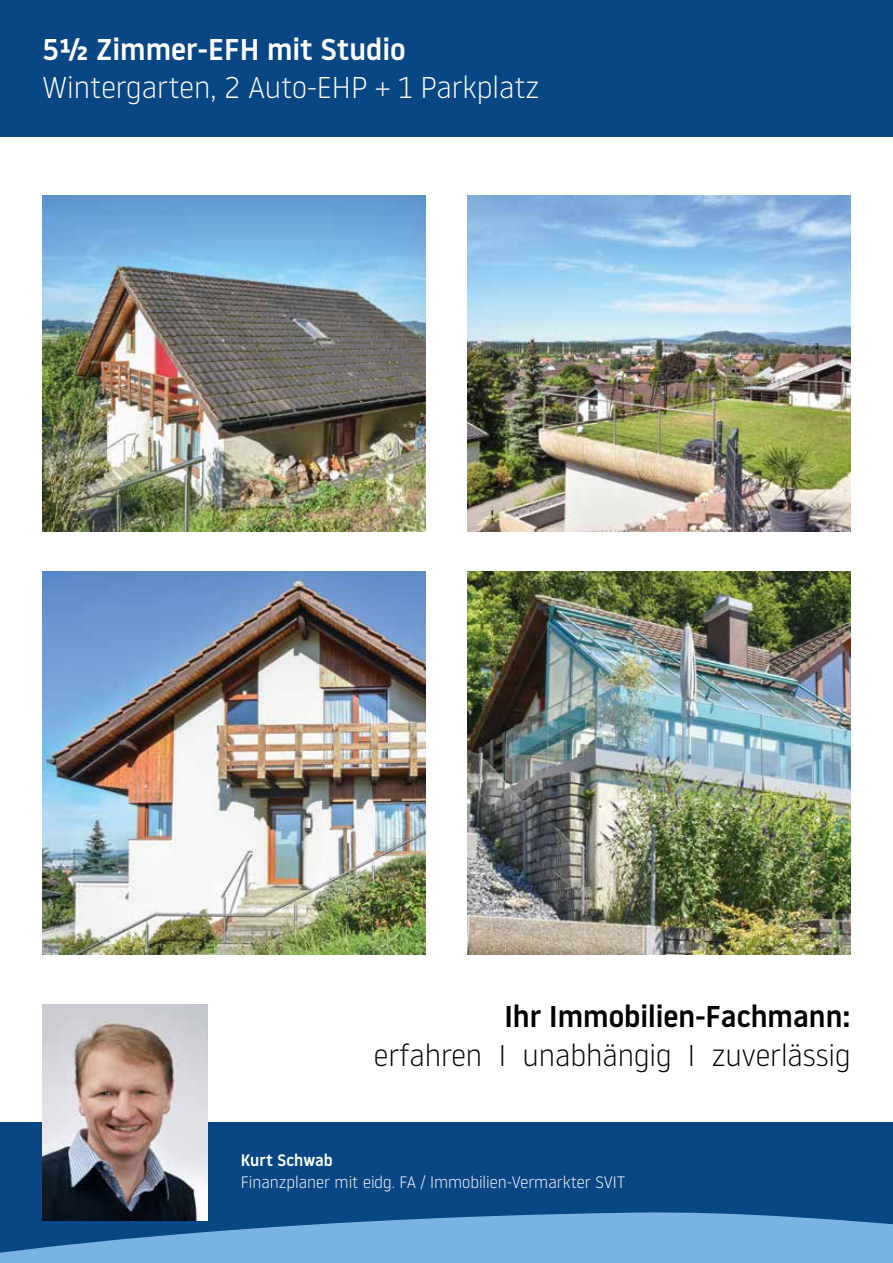
<style>
.page{position:relative;width:893px;height:1263px;background:#fff}
.page>*{position:absolute;margin:0;border:0;box-sizing:border-box;transform-origin:0 0}
.t1{font:300 30px "Noway";color:#fff}
.t2{font:300 30px "Noway";color:#000}
.t3{font:500 30px "Noway";color:#000}
.t4{font:500 30px "Noway";color:#fff}
.t5{font:300 16.5px "Noway";color:#fff}
.t6{font:500 16.5px "Noway";color:#fff}
</style>
<div class="page">
<div style="left:0;top:1123px;width:893px;height:140px;background:#084783"></div>
<div style="left:0;top:0;width:893px;height:136px;background:#084783"></div>
<svg style="left:0;top:1159px;width:893px;height:104px"></svg>
<img style="left:43px;top:1004px;width:165px;height:216px">
<img style="left:43px;top:196px;width:382px;height:335px">
<img style="left:43px;top:572px;width:382px;height:383px">
<img style="left:468px;top:196px;width:382px;height:335px">
<img style="left:468px;top:572px;width:382px;height:383px">
<h1 class="t4" style="left:43px;top:29px;width:365px">5½ Zimmer-EFH mit Studio</h1>
<h1 class="t1" style="left:43px;top:67px;width:498px">Wintergarten, 2 Auto-EHP + 1 Parkplatz</h1>
<h1 class="t3" style="left:504px;top:995px;width:348px">Ihr Immobilien-Fachmann:</h1>
<h1 class="t2" style="left:374px;top:1035px;width:478px">erfahren I unabhängig I zuverlässig</h1>
<p class="t6" style="left:241px;top:1148px;width:94px">Kurt Schwab</p>
<p class="t5" style="left:241px;top:1171px;width:386px">Finanzplaner mit eidg. FA / Immobilien-Vermarkter SVIT</p>
</div>
